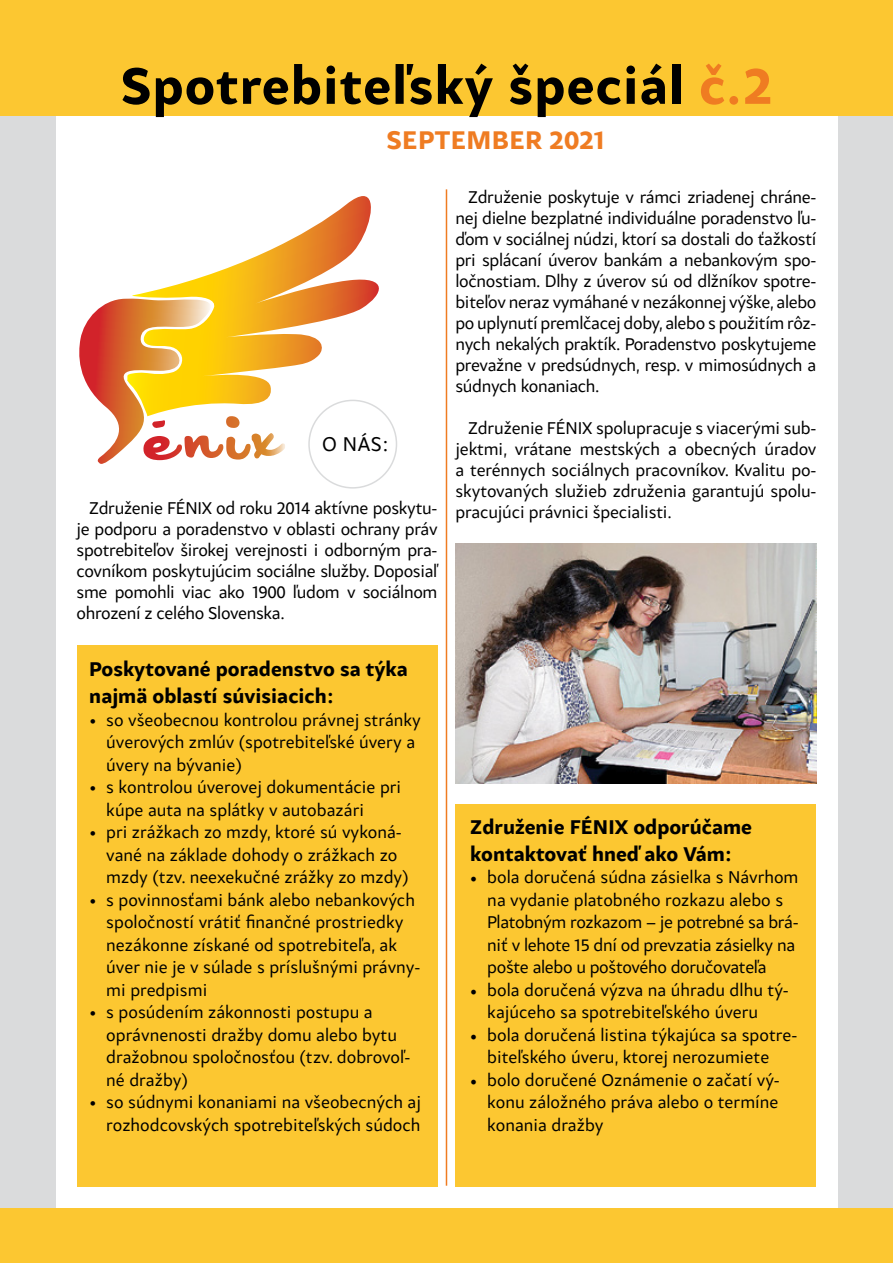
<style>
.page{position:relative;width:893px;height:1263px;background:#fff}
.page>*{position:absolute;margin:0;border:0;box-sizing:border-box;transform-origin:0 0}
.t1{font:700 54px "Samo Sans";letter-spacing:.02em;color:#000}
.t2{font:700 27px "Samo Sans";letter-spacing:.015em;color:#ef7c22}
.t3{font:700 21px/27px "Samo Sans";color:#000}
.t4{font:21px "Samo Sans";color:#000}
.t5{font:18px/21px "Samo Sans";color:#000}
.t6{font:18px/22.5px "Samo Sans";letter-spacing:-.02em;color:#000}
.s1{color:#ef7c22}
.s2{font-family:"Minion Pro"}
</style>
<div class="page">
<div style="left:0;top:54px;width:55px;height:1209px;background:#dadbdc"></div>
<div style="left:839px;top:54px;width:54px;height:1209px;background:#dadbdc"></div>
<div style="left:0;top:0;width:893px;height:116px;background:#fcc731"></div>
<div style="left:0;top:1209px;width:893px;height:54px;background:#fcc731"></div>
<svg style="left:132px;top:196px;width:255px;height:220px"></svg>
<svg style="left:79px;top:298px;width:206px;height:166px"></svg>
<div style="left:77px;top:645px;width:360px;height:541px;background:#fcc731"></div>
<div style="left:455px;top:804px;width:361px;height:382px;background:#fcc731"></div>
<div style="left:308px;top:400px;width:89px;height:89px;border:2px solid #dadbdc;border-radius:50%"></div>
<hr style="left:446px;top:189px;width:1px;height:997px;background:#ef7c22">
<img style="left:455px;top:543px;width:361px;height:240px">
<h1 class="t1" style="left:121px;top:52px;width:653px">Spotrebiteľský špeciál <span class="s1">č.2</span></h1>
<h2 class="t2" style="left:386px;top:123px;width:220px">SEPTEMBER 2021</h2>
<p class="t4" style="left:322px;top:431px;width:68px">O NÁS:</p>
<p class="t5" style="left:77px;top:498px;width:363px;text-align:justify;text-indent:13px">Združenie FÉNIX od roku 2014 aktívne poskytu&shy;je podporu a poradenstvo v oblasti ochrany práv spotrebiteľov širokej verejnosti i odborným pra&shy;covníkom poskytujúcim sociálne služby. Doposiaľ sme pomohli viac ako 1900 ľudom v sociálnom ohrození z celého Slovenska.</p>
<p class="t5" style="left:455px;top:186px;width:362px;text-align:justify;text-indent:13px">Združenie poskytuje v rámci zriadenej chráne&shy;nej dielne bezplatné individuálne poradenstvo ľu&shy;ďom v sociálnej núdzi, ktorí sa dostali do ťažkostí pri splácaní úverov bankám a nebankovým spo&shy;ločnostiam. Dlhy z úverov sú od dlžníkov spotre&shy;biteľov neraz vymáhané v nezákonnej výške, alebo po uplynutí premlčacej doby, alebo s použitím rôz&shy;nych nekalých praktík. Poradenstvo poskytujeme prevažne v predsúdnych, resp. v mimosúdnych a súdnych konaniach.</p>
<p class="t5" style="left:455px;top:417px;width:363px;text-align:justify;text-indent:13px">Združenie FÉNIX spolupracuje s viacerými sub&shy;jektmi, vrátane mestských a obecných úradov a terénnych sociálnych pracovníkov. Kvalitu po&shy;skytovaných služieb združenia garantujú spolu&shy;pracujúci právnici špecialisti.</p>
<p class="t3" style="left:89px;top:655px;width:320px">Poskytované poradenstvo sa týka najmä oblastí súvisiacich:</p>
<p class="t5" style="left:106px;top:708px;width:316px;line-height:22.5px;text-indent:-17px">• so všeobecnou kontrolou právnej stránky úverových zmlúv (spotrebiteľské úvery a úvery na bývanie)</p>
<p class="t5" style="left:106px;top:776px;width:296px;line-height:22.5px;text-indent:-17px">• s kontrolou úverovej dokumentácie pri kúpe auta na splátky v autobazári</p>
<p class="t5" style="left:106px;top:821px;width:304px;line-height:22.5px;text-indent:-17px">• pri zrážkach zo mzdy, ktoré sú vykoná&shy;vané na základe dohody o zrážkach zo mzdy (tzv. neexekučné zrážky zo mzdy)</p>
<p class="t5" style="left:106px;top:888px;width:315px;line-height:22.5px;text-indent:-17px">• s povinnosťami bánk alebo nebankových spoločností vrátiť finančné prostriedky nezákonne získané od spotrebiteľa, ak úver nie je v súlade s príslušnými právny&shy;mi predpismi</p>
<p class="t5" style="left:106px;top:1001px;width:305px;line-height:22.5px;text-indent:-17px">• s posúdením zákonnosti postupu a oprávnenosti dražby domu alebo bytu dražobnou spoločnosťou (tzv. dobrovoľ&shy;né dražby)</p>
<p class="t5" style="left:89px;top:1091px;width:333px;line-height:22.5px;text-align:right">• so súdnymi konaniami na všeobecných aj rozhodcovských spotrebiteľských súdoch</p>
<p class="t3" style="left:470px;top:813px;width:283px">Združenie FÉNIX odporúčame kontaktovať hneď ako Vám:</p>
<p class="t6" style="left:487px;top:866px;width:313px;text-indent:-17px"><span class="s2">•</span> bola doručená súdna zásielka s Návrhom na vydanie platobného rozkazu alebo s Platobným rozkazom – je potrebné sa brá&shy;niť v lehote 15 dní od prevzatia zásielky na pošte alebo u poštového doručovateľa</p>
<p class="t5" style="left:487px;top:978px;width:303px;line-height:22.5px;text-indent:-17px"><span class="s2">•</span> bola doručená výzva na úhradu dlhu tý&shy;kajúceho sa spotrebiteľského úveru</p>
<p class="t5" style="left:487px;top:1023px;width:311px;line-height:22.5px;text-indent:-17px"><span class="s2">•</span> bola doručená listina týkajúca sa spotre&shy;biteľského úveru, ktorej nerozumiete</p>
<p class="t5" style="left:487px;top:1068px;width:294px;line-height:22.5px;text-align:justify;text-indent:-17px"><span class="s2">•</span> bolo doručené Oznámenie o začatí vý&shy;konu záložného práva alebo o termíne konania dražby</p>
</div>
